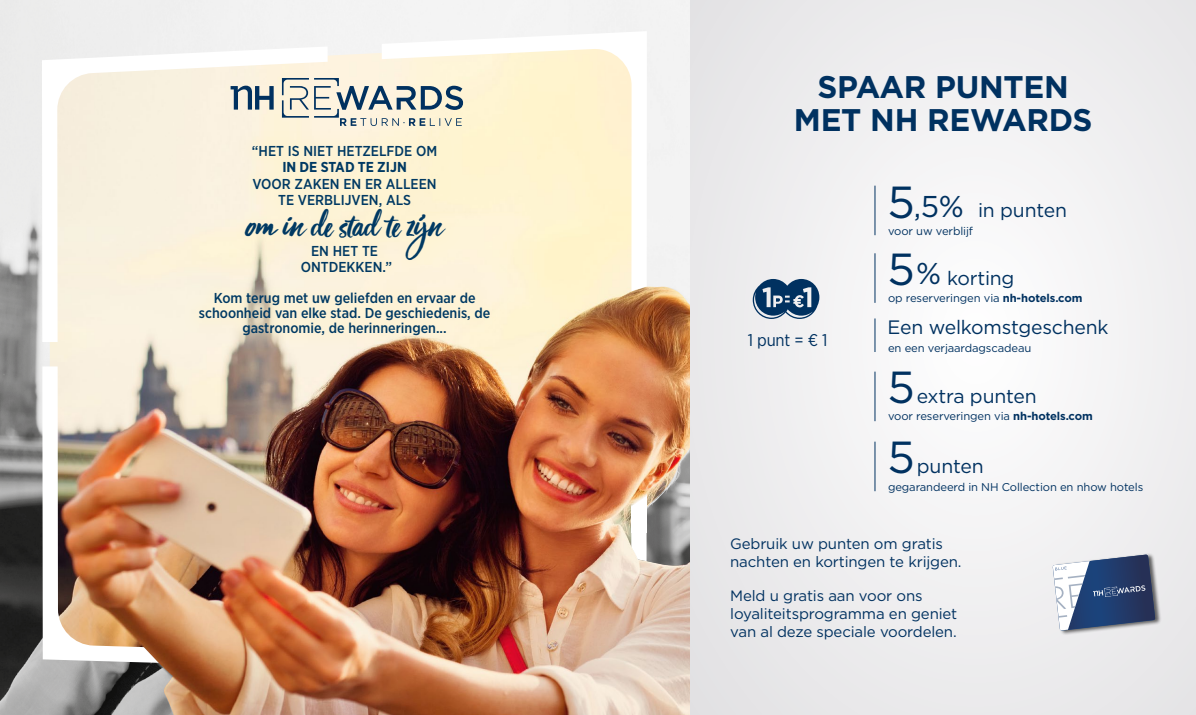
<style>
.page{position:relative;width:1196px;height:715px;background:#fff}
.page>*{position:absolute;margin:0;border:0;box-sizing:border-box;transform-origin:0 0}
.t1{font:44.88px/70.5px "Gotham";color:#003160}
.t2{font:34.75px "Viva Beautiful W04 B";color:#003963}
.t3{font:700 31.25px/32.5px "Gotham";letter-spacing:-.01em;color:#003160;text-align:center}
.t4{font:30.06px "Gotham";color:#003160}
.t5{font:19.38px "Gotham";letter-spacing:-.01em;color:#003160}
.t6{font:17px "Gotham Narrow";color:#003160}
.t7{font:15px/18px "Gotham";letter-spacing:-.01em;color:#003160}
.t8{font:500 14.38px/16.2px "Gotham Narrow";color:#003963;text-align:center}
.t9{font:700 14.38px "Gotham Narrow";color:#003963}
.t10{font:11.25px "Gotham";letter-spacing:-.01em;color:#003160}
.s1{font-weight:700}
</style>
<div class="page">
<img style="left:0;top:0;width:691px;height:714px">
<svg style="left:42px;top:31px;width:605px;height:646px"></svg>
<img style="left:137px;top:286px;width:554px;height:428px">
<svg style="left:631px;top:491px;width:16px;height:41px"></svg>
<div style="left:183px;top:129px;width:323px;height:222px;background:#fdf2d7"></div>
<div style="left:691px;top:0;width:505px;height:714px;background:#efeef0"></div>
<hr style="left:875px;top:371px;width:1px;height:50px;background:#003160">
<hr style="left:875px;top:441px;width:1px;height:50px;background:#003160">
<hr style="left:875px;top:253px;width:1px;height:50px;background:#003160">
<hr style="left:875px;top:186px;width:1px;height:49px;background:#003160">
<hr style="left:875px;top:318px;width:1px;height:34px;background:#003160">
<div style="left:1053px;top:552px;width:109px;height:83px;background:#000;opacity:.6"></div>
<svg style="left:1053px;top:554px;width:102px;height:76px"></svg>
<svg style="left:231px;top:78px;width:232px;height:48px"></svg>
<svg style="left:753px;top:279px;width:66px;height:40px"></svg>
<p class="t8" style="left:252px;top:143px;width:187px">“HET IS NIET HETZELFDE OM</p>
<p class="t9" style="left:282px;top:158px;width:126px">IN DE STAD TE ZIJN</p>
<p class="t8" style="left:252px;top:175px;width:186px">VOOR ZAKEN EN ER ALLEEN<br>TE VERBLIJVEN, ALS</p>
<h2 class="t2" style="left:246px;top:203px;width:205px">om in de stad te zijn</h2>
<p class="t8" style="left:301px;top:242px;width:93px">EN HET TE<br>ONTDEKKEN.”</p>
<p class="t8" style="left:199px;top:290px;width:293px;line-height:15px">Kom terug met uw geliefden en ervaar de schoonheid van elke stad. De geschiedenis, de gastronomie, de herinneringen...</p>
<h3 class="t3" style="left:794px;top:70px;width:300px">SPAAR PUNTEN<br>MET NH REWARDS</h3>
<h1 class="t1" style="left:888px;top:165px;width:29px">5</h1>
<h3 class="t4" style="left:914px;top:187px;width:52px">,5%</h3>
<h3 class="t5" style="left:978px;top:198px;width:90px">in punten</h3>
<p class="t10" style="left:888px;top:223px;width:86px">voor uw verblijf</p>
<h1 class="t1" style="left:888px;top:233px;width:29px">5</h1>
<h3 class="t4" style="left:916px;top:254px;width:27px">%</h3>
<h3 class="t5" style="left:947px;top:266px;width:69px">korting</h3>
<p class="t6" style="left:748px;top:329px;width:81px">1 punt = € 1</p>
<p class="t10" style="left:888px;top:291px;width:196px">op reserveringen via <span class="s1">nh-hotels.com</span></p>
<h3 class="t5" style="left:887px;top:315px;width:222px">Een welkomstgeschenk</h3>
<p class="t10" style="left:888px;top:340px;width:145px">en een verjaardagscadeau</p>
<h1 class="t1" style="left:888px;top:350px;width:29px">5<br>5</h1>
<h3 class="t5" style="left:917px;top:383px;width:121px">extra punten</h3>
<p class="t10" style="left:888px;top:409px;width:206px">voor reserveringen via <span class="s1">nh-hotels.com</span></p>
<h3 class="t5" style="left:917px;top:454px;width:68px">punten</h3>
<p class="t10" style="left:888px;top:479px;width:257px">gegarandeerd in NH Collection en nhow hotels</p>
<p class="t7" style="left:730px;top:534px;width:233px">Gebruik uw punten om gratis nachten en kortingen te krijgen.</p>
<p class="t7" style="left:730px;top:586px;width:229px">Meld u gratis aan voor ons loyaliteitsprogramma en geniet van al deze speciale voordelen.</p>
</div>
